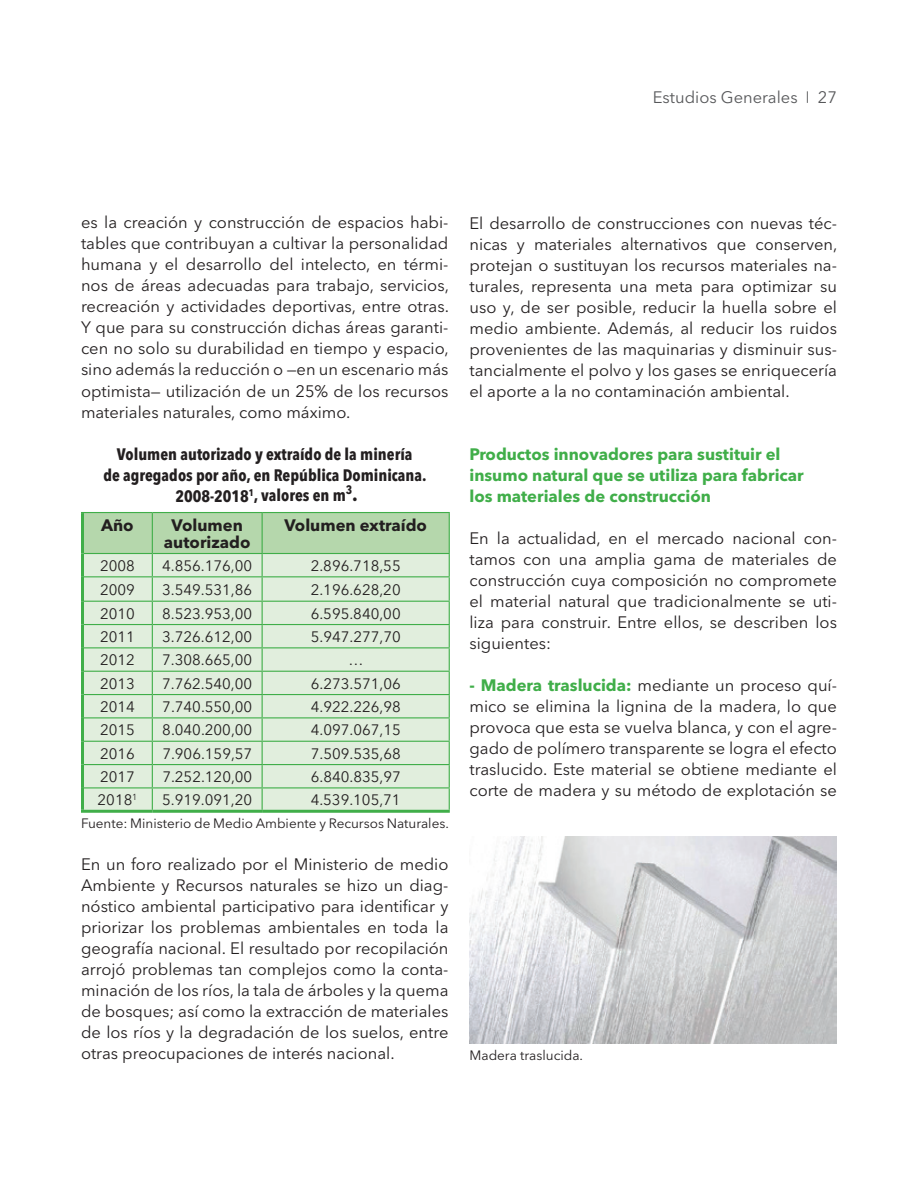
<style>
.page{position:relative;width:918px;height:1188px;background:#fff}
.page>*{position:absolute;margin:0;border:0;box-sizing:border-box;transform-origin:0 0}
.t1{font:16.5px/21px "Avenir Next LT Pro";color:#231f20;text-align:justify}
.t2{font:700 condensed 16.5px/21px "Avenir Next LT Pro";color:#231f20;text-align:center}
.t3{font:700 16.5px/21px "Avenir Next LT Pro";color:#40ae49}
.t4{font:700 16.5px/16.5px "Avenir Next LT Pro";color:#231f20;text-align:center}
.t5{font:16.5px "Avenir Next LT Pro";color:#57585a}
.t6{font:15px "Avenir Next LT Pro";color:#231f20}
.t7{font:13.5px "Avenir Next LT Pro";color:#231f20}
.s1{font-size:21px}
.s2{font-weight:700;color:#40ae49}
</style>
<div class="page">
<hr style="left:81px;top:512px;width:71px;height:1px;background:#40ae49">
<hr style="left:152px;top:512px;width:110px;height:1px;background:#40ae49">
<hr style="left:262px;top:512px;width:188px;height:1px;background:#40ae49">
<svg style="left:84px;top:513px;width:366px;height:297px;background:#d3e7cf"></svg>
<hr style="left:81px;top:513px;width:3px;height:41px;background:#40ae49">
<hr style="left:81px;top:554px;width:3px;height:23px;background:#40ae49">
<hr style="left:81px;top:577px;width:3px;height:24px;background:#40ae49">
<hr style="left:81px;top:601px;width:3px;height:24px;background:#40ae49">
<hr style="left:81px;top:625px;width:3px;height:23px;background:#40ae49">
<hr style="left:81px;top:648px;width:3px;height:23px;background:#40ae49">
<hr style="left:81px;top:671px;width:3px;height:24px;background:#40ae49">
<hr style="left:81px;top:695px;width:3px;height:23px;background:#40ae49">
<hr style="left:81px;top:718px;width:3px;height:23px;background:#40ae49">
<hr style="left:81px;top:741px;width:3px;height:24px;background:#40ae49">
<hr style="left:81px;top:765px;width:3px;height:23px;background:#40ae49">
<hr style="left:81px;top:788px;width:3px;height:22px;background:#40ae49">
<hr style="left:81px;top:810px;width:71px;height:3px;background:#40ae49">
<hr style="left:152px;top:810px;width:110px;height:3px;background:#40ae49">
<hr style="left:262px;top:810px;width:188px;height:3px;background:#40ae49">
<img style="left:470px;top:836px;width:367px;height:207px">
<p class="t5" style="left:653px;top:88px;width:186px">Estudios Generales <sup>|</sup> 27</p>
<p class="t1" style="left:81px;top:212px;width:369px">es la creación y construcción de espacios habi&shy;tables que contribuyan a cultivar la personalidad humana y el desarrollo del intelecto, en térmi&shy;nos de áreas adecuadas para trabajo, servicios, recreación y actividades deportivas, entre otras.<br>Y que para su construcción dichas áreas garanti&shy;cen no solo su durabilidad en tiempo y espacio, sino además la reducción o —en un escenario más optimista— utilización de un 25% de los recursos materiales naturales, como máximo.</p>
<p class="t2" style="left:103px;top:443px;width:325px">Volumen autorizado y extraído de la minería<br>de agregados por año, en República Dominicana.<br>2008-2018<sup>1</sup>, valores en m<sup>3</sup><span class="s1">.</span></p>
<p class="t4" style="left:101px;top:517px;width:34px">Año</p>
<p class="t4" style="left:164px;top:517px;width:88px">Volumen autorizado</p>
<p class="t4" style="left:284px;top:517px;width:144px">Volumen extraído</p>
<p class="t6" style="left:100px;top:557px;width:36px">2008</p>
<p class="t6" style="left:162px;top:557px;width:91px">4.856.176,00</p>
<p class="t6" style="left:311px;top:557px;width:92px">2.896.718,55</p>
<p class="t6" style="left:100px;top:581px;width:36px">2009</p>
<p class="t6" style="left:162px;top:581px;width:92px">3.549.531,86</p>
<p class="t6" style="left:311px;top:581px;width:92px">2.196.628,20</p>
<p class="t6" style="left:100px;top:604px;width:36px">2010</p>
<p class="t6" style="left:162px;top:604px;width:92px">8.523.953,00</p>
<p class="t6" style="left:311px;top:604px;width:92px">6.595.840,00</p>
<p class="t6" style="left:100px;top:628px;width:36px">2011</p>
<p class="t6" style="left:162px;top:628px;width:92px">3.726.612,00</p>
<p class="t6" style="left:311px;top:628px;width:92px">5.947.277,70</p>
<p class="t6" style="left:100px;top:651px;width:36px">2012</p>
<p class="t6" style="left:162px;top:651px;width:91px">7.308.665,00</p>
<p class="t6" style="left:348px;top:651px;width:16px">…</p>
<p class="t6" style="left:100px;top:674px;width:36px">2013</p>
<p class="t6" style="left:162px;top:674px;width:91px">7.762.540,00</p>
<p class="t6" style="left:311px;top:674px;width:91px">6.273.571,06</p>
<p class="t6" style="left:100px;top:698px;width:36px">2014</p>
<p class="t6" style="left:162px;top:698px;width:92px">7.740.550,00</p>
<p class="t6" style="left:311px;top:698px;width:91px">4.922.226,98</p>
<p class="t6" style="left:100px;top:721px;width:36px">2015</p>
<p class="t6" style="left:162px;top:721px;width:92px">8.040.200,00</p>
<p class="t6" style="left:311px;top:721px;width:91px">4.097.067,15</p>
<p class="t6" style="left:100px;top:744px;width:36px">2016</p>
<p class="t6" style="left:162px;top:744px;width:92px">7.906.159,57</p>
<p class="t6" style="left:311px;top:744px;width:91px">7.509.535,68</p>
<p class="t6" style="left:100px;top:768px;width:36px">2017</p>
<p class="t6" style="left:162px;top:768px;width:91px">7.252.120,00</p>
<p class="t6" style="left:311px;top:768px;width:92px">6.840.835,97</p>
<p class="t6" style="left:98px;top:791px;width:41px">2018<sup>1</sup></p>
<p class="t6" style="left:162px;top:791px;width:91px">5.919.091,20</p>
<p class="t6" style="left:311px;top:791px;width:91px">4.539.105,71</p>
<p class="t7" style="left:81px;top:815px;width:369px">Fuente: Ministerio de Medio Ambiente y Recursos Naturales.</p>
<p class="t1" style="left:81px;top:853px;width:369px">En un foro realizado por el Ministerio de medio Ambiente y Recursos naturales se hizo un diag&shy;nóstico ambiental participativo para identificar y priorizar los problemas ambientales en toda la geografía nacional. El resultado por recopilación arrojó problemas tan complejos como la conta&shy;minación de los ríos, la tala de árboles y la quema de bosques; así como la extracción de materiales de los ríos y la degradación de los suelos, entre otras preocupaciones de interés nacional.</p>
<p class="t1" style="left:469px;top:212px;width:369px">El desarrollo de construcciones con nuevas téc&shy;nicas y materiales alternativos que conserven, protejan o sustituyan los recursos materiales na&shy;turales, representa una meta para optimizar su uso y, de ser posible, reducir la huella sobre el medio ambiente. Además, al reducir los ruidos provenientes de las maquinarias y disminuir sus&shy;tancialmente el polvo y los gases se enriquecería el aporte a la no contaminación ambiental.</p>
<p class="t3" style="left:469px;top:443px;width:336px">Productos innovadores para sustituir el insumo natural que se utiliza para fabricar los materiales de construcción</p>
<p class="t1" style="left:469px;top:527px;width:369px">En la actualidad, en el mercado nacional con&shy;tamos con una amplia gama de materiales de construcción cuya composición no compromete el material natural que tradicionalmente se uti&shy;liza para construir. Entre ellos, se describen los siguientes:</p>
<p class="t1" style="left:469px;top:674px;width:369px"><span class="s2">- Madera traslucida:</span> mediante un proceso quí&shy;mico se elimina la lignina de la madera, lo que provoca que esta se vuelva blanca, y con el agre&shy;gado de polímero transparente se logra el efecto traslucido. Este material se obtiene mediante el corte de madera y su método de explotación se</p>
<p class="t7" style="left:470px;top:1048px;width:115px">Madera traslucida.</p>
</div>
